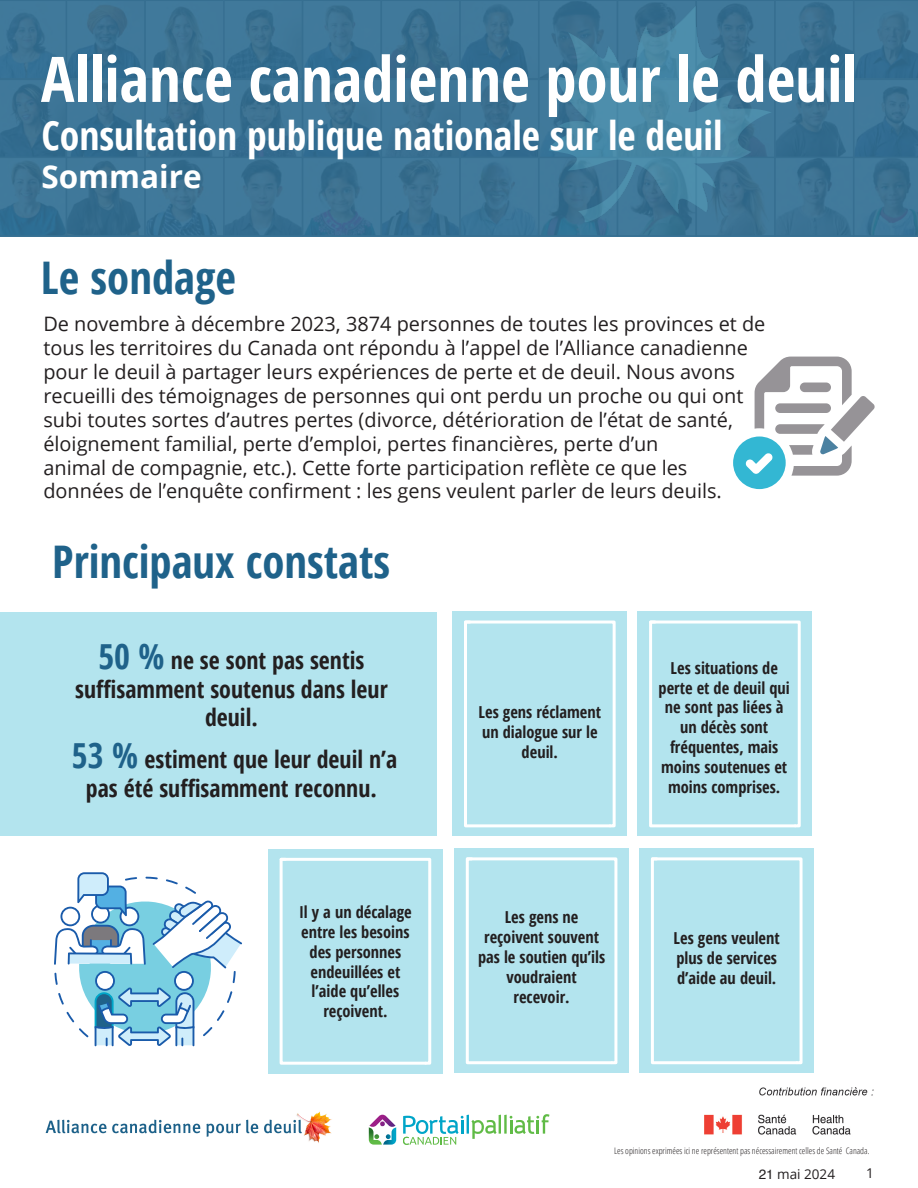
<style>
.page{position:relative;width:918px;height:1188px;background:#fff}
.page>*{position:absolute;margin:0;border:0;box-sizing:border-box;transform-origin:0 0}
.t1{font:700 condensed 62.7px "Open Sans";color:#fff}
.t2{font:700 condensed 45px "Open Sans";color:#1f628a}
.t3{font:700 condensed 39.6px "Open Sans";color:#fff}
.t4{font:700 31.5px "Open Sans";color:#fff}
.t5{font:700 condensed 24px/28.8px "Open Sans";color:#231f20;text-align:center}
.t6{font:19.95px/23.9px "Open Sans";color:#231f20}
.t7{font:700 condensed 16.5px/19.8px "Open Sans";color:#231f20;text-align:center}
.t8{font:13.5px "Open Sans";color:#231f20}
.t9{font:300 condensed 9px "Open Sans";color:#231f20}
.s1{font-size:34.5px;color:#1f628a}
.s2{font-family:"Helvetica"}
</style>
<div class="page">
<img style="left:704px;top:1087px;width:170px;height:48px">
<div style="left:0;top:612px;width:437px;height:224px;background:#b3e4ee"></div>
<div style="left:0;top:0;width:918px;height:237px;background:linear-gradient(to right,#3a7294,#3b7495)"></div>
<div style="left:453px;top:612px;width:174px;height:224px;background:#b3e4ee"></div>
<svg style="left:464px;top:620px;width:152px;height:208px"></svg>
<div style="left:638px;top:612px;width:174px;height:224px;background:#b3e4ee"></div>
<svg style="left:649px;top:620px;width:152px;height:208px"></svg>
<div style="left:268px;top:849px;width:175px;height:225px;background:#b3e4ee"></div>
<svg style="left:279px;top:857px;width:153px;height:208px"></svg>
<div style="left:455px;top:848px;width:174px;height:225px;background:#b3e4ee"></div>
<svg style="left:465px;top:857px;width:153px;height:208px"></svg>
<div style="left:640px;top:848px;width:174px;height:225px;background:#b3e4ee"></div>
<svg style="left:651px;top:857px;width:152px;height:208px"></svg>
<svg style="left:733px;top:357px;width:142px;height:132px"></svg>
<svg style="left:54px;top:872px;width:188px;height:174px"></svg>
<img style="left:548px;top:5px;width:224px;height:217px">
<svg style="left:369px;top:1115px;width:27px;height:30px"></svg>
<hr style="left:504px;top:1115px;width:3px;height:19px;background:#60bb46">
<svg style="left:510px;top:1114px;width:39px;height:20px"></svg>
<svg style="left:403px;top:1115px;width:98px;height:30px"></svg>
<img style="left:45px;top:1111px;width:287px;height:32px">
<h1 class="t1" style="left:41px;top:35px;width:818px">Alliance canadienne pour le deuil</h1>
<h3 class="t3" style="left:41px;top:108px;width:683px">Consultation publique nationale sur le deuil</h3>
<h3 class="t4" style="left:41px;top:154px;width:162px">Sommaire</h3>
<h2 class="t2" style="left:41px;top:247px;width:197px">Le sondage</h2>
<p class="t6" style="left:43px;top:312px;width:724px">De novembre à décembre 2023, 3874 personnes de toutes les provinces et de tous les territoires du Canada ont répondu à l’appel de l’Alliance canadienne pour le deuil à partager leurs expériences de perte et de deuil. Nous avons recueilli des témoignages de personnes qui ont perdu un proche ou qui ont subi toutes sortes d’autres pertes (divorce, détérioration de l’état de santé, éloignement familial, perte d’emploi, pertes financières, perte d’un<br>animal de compagnie, etc.). Cette forte participation reflète ce que les données de l’enquête confirment : les gens veulent parler de leurs deuils.</p>
<h2 class="t2" style="left:52px;top:530px;width:340px">Principaux constats</h2>
<p class="t5" style="left:75px;top:645px;width:314px"><span class="s1">50 %</span> ne se sont pas sentis suffisamment soutenus dans leur deuil.</p>
<p class="t5" style="left:72px;top:744px;width:327px"><span class="s1">53 %</span> estiment que leur deuil n’a pas été suffisamment reconnu.</p>
<p class="t7" style="left:299px;top:902px;width:114px">Il y a un décalage entre les besoins des personnes endeuillées et l’aide qu’elles reçoivent.</p>
<p class="t7" style="left:479px;top:702px;width:124px">Les gens réclament un dialogue sur le deuil.</p>
<p class="t7" style="left:478px;top:907px;width:129px">Les gens ne reçoivent souvent pas le soutien qu’ils voudraient recevoir.</p>
<p class="t7" style="left:659px;top:657px;width:133px">Les situations de perte et de deuil qui ne sont pas liées à un décès sont fréquentes, mais moins soutenues et moins comprises.</p>
<p class="t7" style="left:674px;top:928px;width:108px;text-align:left">Les gens veulent plus de services d’aide au deuil.</p>
<p class="t9" style="left:614px;top:1144px;width:257px">Les opinions exprimées ici ne représentent pas nécessairement celles de Santé Canada.</p>
<p class="t8" style="left:759px;top:1165px;width:78px"><span class="s2">21</span> mai 2024</p>
<p class="t8" style="left:866px;top:1164px;width:9px">1</p>
</div>
